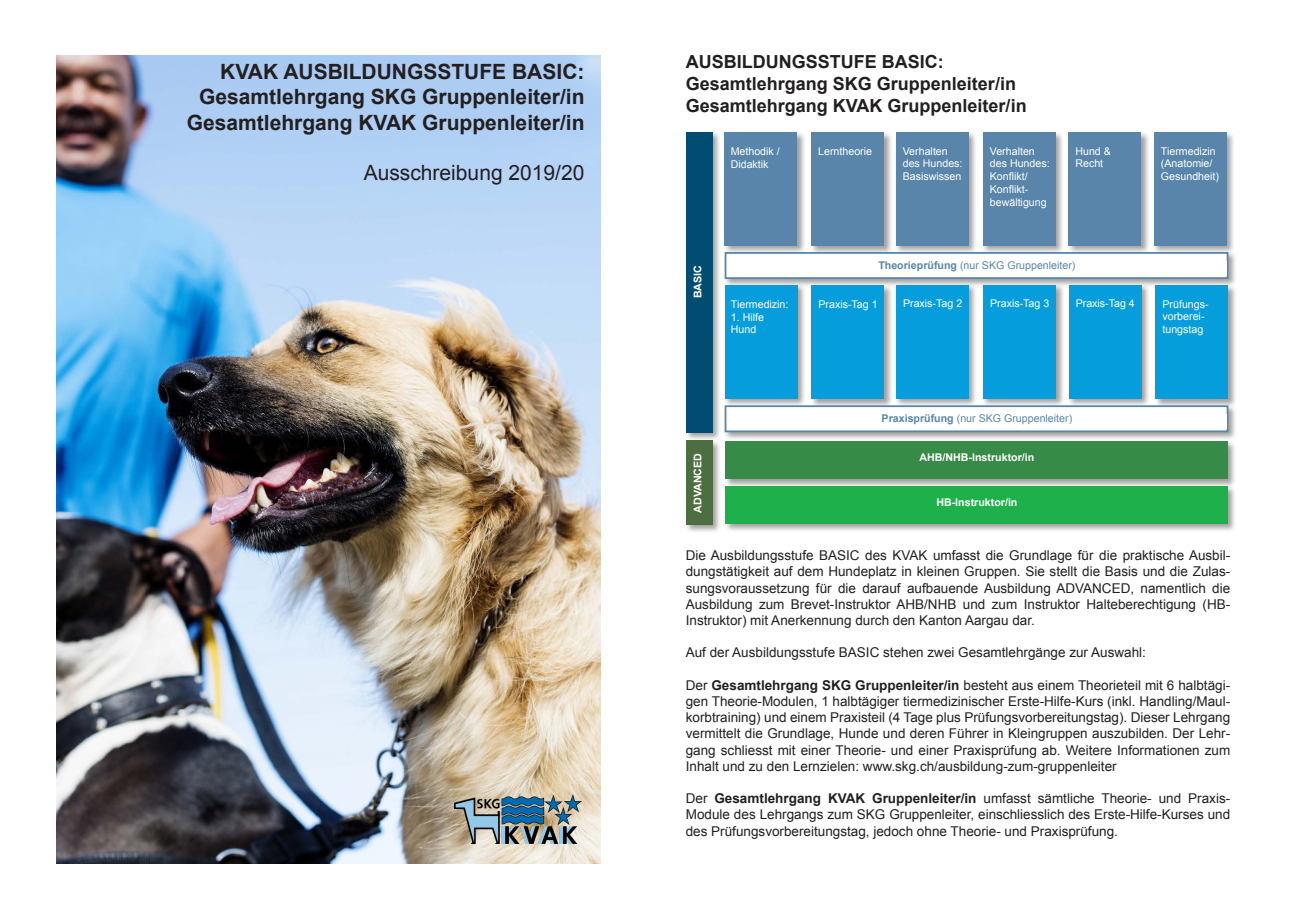
<style>
.page{position:relative;width:1289px;height:919px;background:#fff}
.page>*{position:absolute;margin:0;border:0;box-sizing:border-box;transform-origin:0 0}
.t1{font:700 21px/25.2px "Arial";color:#231f20;text-align:right}
.t2{font:21px "Arial";color:#231f20}
.t3{font:700 18px/21.6px "Arial";color:#231f20}
.t4{font:13.5px/16.2px "Arial";color:#231f20;text-align:justify}
.t5{font:10.65px/12.8px "Arial";color:#fff}
.t6{font:10.65px "Arial";color:#5885a9}
.t7{font:700 10.65px "Arial";color:#fff}
.s1{font-weight:700}
</style>
<div class="page">
<img style="left:56px;top:55px;width:544px;height:808px">
<img style="left:454px;top:794px;width:127px;height:49px">
<div style="left:723px;top:131px;width:83px;height:123px;background:#231f20;opacity:.43"></div>
<div style="left:724px;top:132px;width:73px;height:113px;background:#5885a9"></div>
<div style="left:810px;top:131px;width:83px;height:123px;background:#231f20;opacity:.43"></div>
<div style="left:811px;top:133px;width:73px;height:113px;background:#5885a9"></div>
<div style="left:894px;top:131px;width:83px;height:123px;background:#231f20;opacity:.43"></div>
<div style="left:895px;top:132px;width:73px;height:113px;background:#5885a9"></div>
<div style="left:981px;top:131px;width:83px;height:123px;background:#231f20;opacity:.43"></div>
<div style="left:982px;top:132px;width:73px;height:113px;background:#5885a9"></div>
<div style="left:1066px;top:131px;width:84px;height:123px;background:#231f20;opacity:.43"></div>
<div style="left:1068px;top:132px;width:73px;height:113px;background:#5885a9"></div>
<div style="left:1152px;top:131px;width:83px;height:123px;background:#231f20;opacity:.43"></div>
<div style="left:1153px;top:132px;width:73px;height:113px;background:#5885a9"></div>
<div style="left:723px;top:250px;width:514px;height:38px;background:#231f20;opacity:.43"></div>
<div style="left:724px;top:252px;width:504px;height:27px;background:#fff;border:2px solid #5885a9"></div>
<div style="left:727px;top:261px;width:499px;height:14px;background:#fff"></div>
<div style="left:723px;top:283px;width:83px;height:124px;background:#231f20;opacity:.43"></div>
<div style="left:724px;top:285px;width:73px;height:113px;background:#069ddc"></div>
<div style="left:810px;top:284px;width:83px;height:124px;background:#231f20;opacity:.43"></div>
<div style="left:811px;top:285px;width:73px;height:114px;background:#069ddc"></div>
<div style="left:894px;top:283px;width:83px;height:124px;background:#231f20;opacity:.43"></div>
<div style="left:896px;top:285px;width:72px;height:113px;background:#069ddc"></div>
<div style="left:981px;top:283px;width:83px;height:124px;background:#231f20;opacity:.43"></div>
<div style="left:983px;top:285px;width:73px;height:113px;background:#069ddc"></div>
<div style="left:1067px;top:283px;width:83px;height:124px;background:#231f20;opacity:.43"></div>
<div style="left:1068px;top:285px;width:73px;height:113px;background:#069ddc"></div>
<div style="left:684px;top:131px;width:37px;height:310px;background:#231f20;opacity:.43"></div>
<div style="left:685px;top:132px;width:27px;height:300px;background:#004c73"></div>
<div style="left:1153px;top:284px;width:84px;height:124px;background:#231f20;opacity:.43"></div>
<div style="left:1155px;top:285px;width:73px;height:114px;background:#069ddc"></div>
<div style="left:723px;top:404px;width:514px;height:37px;background:#231f20;opacity:.43"></div>
<div style="left:724px;top:405px;width:504px;height:27px;background:#fff;border:2px solid #5885a9"></div>
<div style="left:727px;top:414px;width:499px;height:14px;background:#fff"></div>
<div style="left:684px;top:439px;width:37px;height:94px;background:#231f20;opacity:.43"></div>
<div style="left:685px;top:441px;width:27px;height:84px;background:#4d6e40"></div>
<div style="left:724px;top:440px;width:512px;height:48px;background:#231f20;opacity:.43"></div>
<div style="left:725px;top:441px;width:502px;height:38px;background:#368c46"></div>
<div style="left:724px;top:485px;width:512px;height:47px;background:#231f20;opacity:.43"></div>
<div style="left:725px;top:486px;width:502px;height:38px;background:#1eb14b"></div>
<h1 class="t1" style="left:187px;top:60px;width:399px">KVAK AUSBILDUNGSSTUFE BASIC:<br>Gesamtlehrgang SKG Gruppenleiter/in<br>Gesamtlehrgang KVAK Gruppenleiter/in</h1>
<h1 class="t2" style="left:364px;top:159px;width:222px">Ausschreibung 2019/20</h1>
<h2 class="t3" style="left:685px;top:52px;width:342px">AUSBILDUNGSSTUFE BASIC:<br>Gesamtlehrgang SKG Gruppenleiter/in<br>Gesamtlehrgang KVAK Gruppenleiter/in</h2>
<p class="t7" style="left:690px;top:298px;width:35px;rotate:-90deg">BASIC</p>
<p class="t5" style="left:730px;top:145px;width:51px">Methodik /<br>Didaktik</p>
<p class="t5" style="left:818px;top:145px;width:55px">Lerntheorie</p>
<p class="t5" style="left:902px;top:145px;width:61px">Verhalten des Hundes:<br>Basiswissen</p>
<p class="t5" style="left:989px;top:145px;width:61px">Verhalten des Hundes:<br>Konflikt/<br>Konflikt&shy;bewältigung</p>
<p class="t5" style="left:1075px;top:145px;width:37px">Hund &amp;<br>Recht</p>
<p class="t5" style="left:1160px;top:145px;width:59px">Tiermedizin (Anatomie/<br>Gesundheit)</p>
<p class="t5" style="left:731px;top:298px;width:59px">Tiermedizin:</p>
<p class="t5" style="left:731px;top:310px;width:35px">1. Hilfe<br>Hund</p>
<p class="t6" style="left:878px;top:258px;width:199px"><span class="s1">Theorieprüfung</span> (nur SKG Gruppenleiter)</p>
<p class="t5" style="left:818px;top:298px;width:61px">Praxis-Tag 1</p>
<p class="t5" style="left:903px;top:297px;width:61px">Praxis-Tag 2</p>
<p class="t5" style="left:990px;top:297px;width:61px">Praxis-Tag 3</p>
<p class="t5" style="left:1075px;top:297px;width:61px">Praxis-Tag 4</p>
<p class="t5" style="left:1162px;top:297px;width:48px">Prüfungs&shy;vorberei&shy;tungstag</p>
<p class="t6" style="left:881px;top:411px;width:192px"><span class="s1">Praxisprüfung</span> (nur SKG Gruppenleiter)</p>
<p class="t7" style="left:690px;top:512px;width:61px;rotate:-90deg">ADVANCED</p>
<p class="t7" style="left:919px;top:450px;width:116px">AHB/NHB-Instruktor/in</p>
<p class="t7" style="left:936px;top:495px;width:83px">HB-Instruktor/in</p>
<p class="t4" style="left:685px;top:547px;width:546px">Die Ausbildungsstufe BASIC des KVAK umfasst die Grundlage für die praktische Ausbil&shy;dungstätigkeit auf dem Hundeplatz in kleinen Gruppen. Sie stellt die Basis und die Zulas&shy;sungsvoraussetzung für die darauf aufbauende Ausbildung ADVANCED, namentlich die Ausbildung zum Brevet-Instruktor AHB/NHB und zum Instruktor Halteberechtigung (HB-Instruktor) mit Anerkennung durch den Kanton Aargau dar.</p>
<p class="t4" style="left:685px;top:644px;width:462px">Auf der Ausbildungsstufe BASIC stehen zwei Gesamtlehrgänge zur Auswahl:</p>
<p class="t4" style="left:685px;top:677px;width:546px">Der <span class="s1">Gesamtlehrgang SKG Gruppenleiter/in</span> besteht aus einem Theorieteil mit 6 halbtägi&shy;gen Theorie-Modulen, 1 halbtägiger tiermedizinischer Erste-Hilfe-Kurs (inkl. Handling/Maul&shy;korbtraining) und einem Praxisteil (4 Tage plus Prüfungsvorbereitungstag). Dieser Lehrgang vermittelt die Grundlage, Hunde und deren Führer in Kleingruppen auszubilden. Der Lehr&shy;gang schliesst mit einer Theorie- und einer Praxisprüfung ab. Weitere Informationen zum Inhalt und zu den Lernzielen: www.skg.ch/ausbildung-zum-gruppenleiter</p>
<p class="t4" style="left:685px;top:790px;width:546px">Der <span class="s1">Gesamtlehrgang KVAK Gruppenleiter/in</span> umfasst sämtliche Theorie- und Praxis-Module des Lehrgangs zum SKG Gruppenleiter, einschliesslich des Erste-Hilfe-Kurses und des Prüfungsvorbereitungstag, jedoch ohne Theorie- und Praxisprüfung.</p>
</div>
